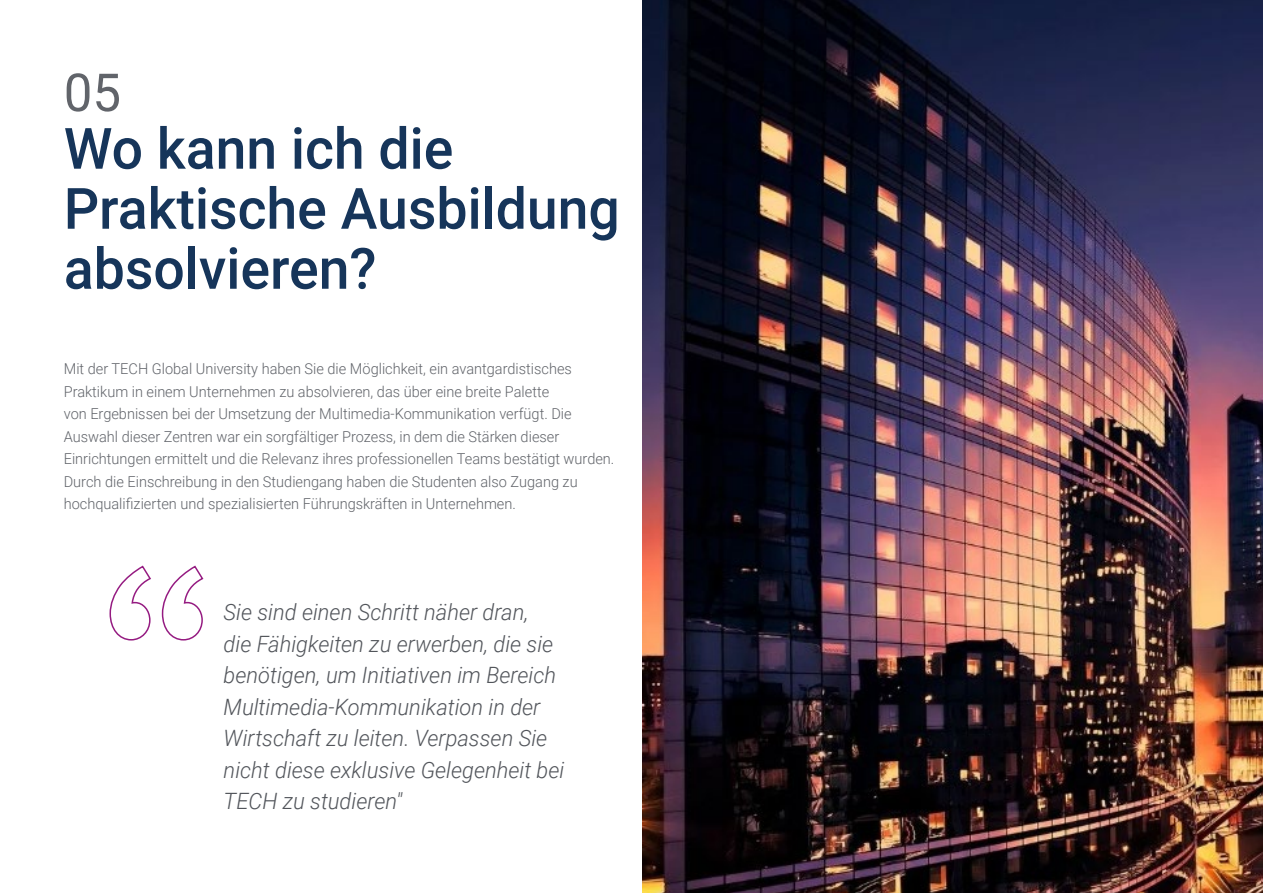
<style>
.page{position:relative;width:1263px;height:893px;background:#fff}
.page>*{position:absolute;margin:0;border:0;box-sizing:border-box;transform-origin:0 0}
.t1{font:500 57px/60px "Roboto";color:#16355a}
.t2{font:52.5px "Roboto";color:#61646a}
.t3{font:italic 300 22.5px/31.5px "Roboto";color:#52555b}
.t4{font:300 15px/22.5px "Roboto";color:#61646a}
</style>
<div class="page">
<svg style="left:109px;top:565px;width:95px;height:76px"></svg>
<img style="left:642px;top:0;width:621px;height:893px">
<h2 class="t2" style="left:64px;top:56px;width:59px">05</h2>
<h1 class="t1" style="left:64px;top:116px;width:557px">Wo kann ich die<br>Praktische Ausbildung absolvieren?</h1>
<p class="t4" style="left:64px;top:357px;width:552px">Mit der TECH Global University haben Sie die Möglichkeit, ein avantgardistisches Praktikum in einem Unternehmen zu absolvieren, das über eine breite Palette<br>von Ergebnissen bei der Umsetzung der Multimedia-Kommunikation verfügt. Die Auswahl dieser Zentren war ein sorgfältiger Prozess, in dem die Stärken dieser Einrichtungen ermittelt und die Relevanz ihres professionellen Teams bestätigt wurden.<br>Durch die Einschreibung in den Studiengang haben die Studenten also Zugang zu hochqualifizierten und spezialisierten Führungskräften in Unternehmen.</p>
<p class="t3" style="left:224px;top:595px;width:342px">Sie sind einen Schritt näher dran,<br>die Fähigkeiten zu erwerben, die sie benötigen, um Initiativen im Bereich Multimedia-Kommunikation in der Wirtschaft zu leiten. Verpassen Sie nicht diese exklusive Gelegenheit bei TECH zu studieren"</p>
</div>
